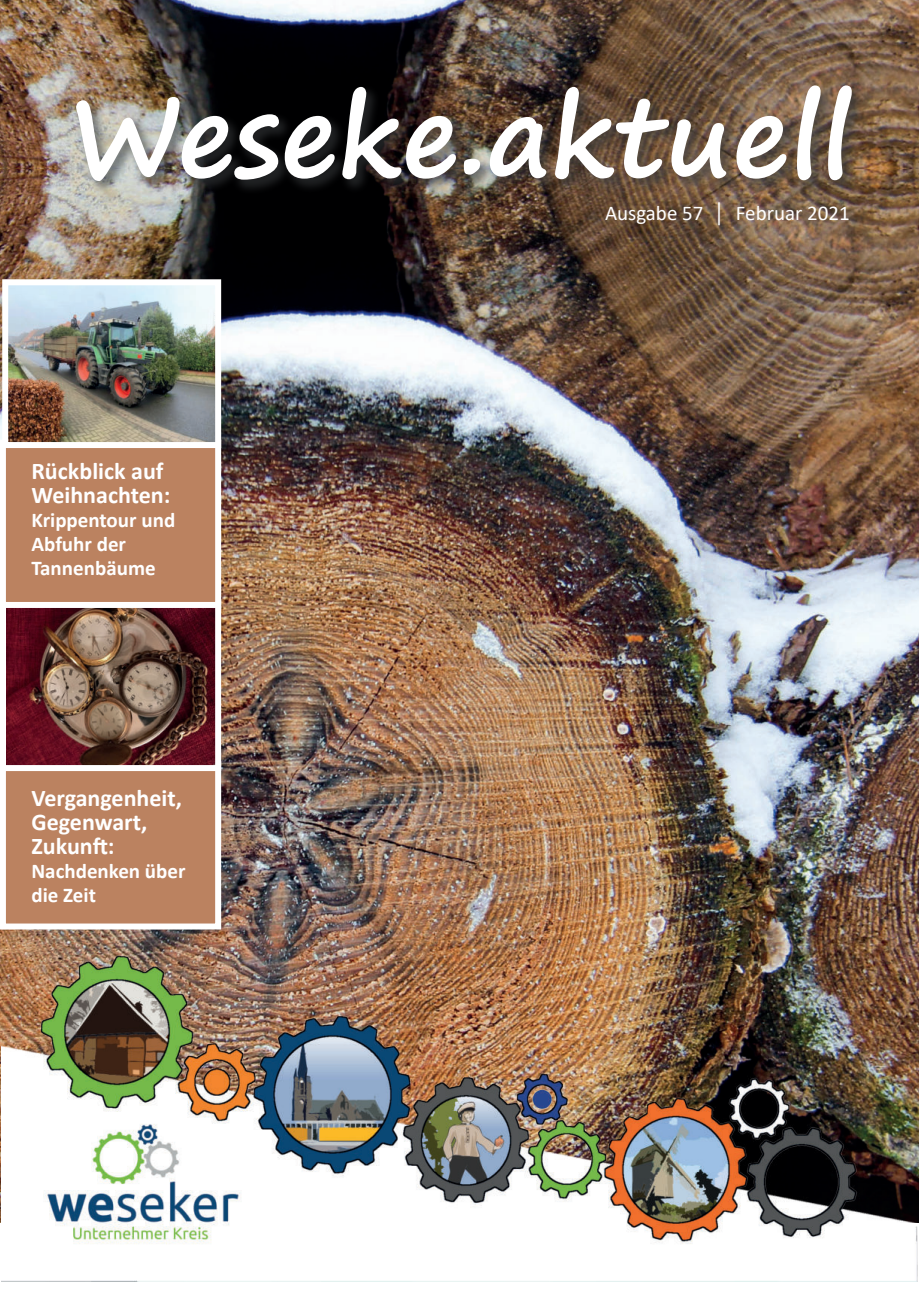
<style>
.page{position:relative;width:919px;height:1289px;background:#fff}
.page>*{position:absolute;margin:0;border:0;box-sizing:border-box;transform-origin:0 0}
.t1{font:700 109.5px "Segoe Print";color:#fff}
.t2{font:700 24px/24px "Calibri";color:#fff}
.t3{font:700 21px/24px "Calibri";color:#fff}
.t4{font:21px "Calibri";color:#fff}
.s1{font-weight:700;font-size:24px}
</style>
<div class="page">
<img style="left:0;top:0;width:918px;height:1222px">
<img style="left:2px;top:943px;width:915px;height:338px">
<div style="left:73px;top:83px;width:794px;height:113px;background:#383b3d;opacity:.58"></div>
<div style="left:3px;top:764px;width:215px;height:162px;background:#bb8260"></div>
<div style="left:0;top:761px;width:221px;height:168px;border:6px solid #fff"></div>
<img style="left:7px;top:608px;width:207px;height:156px">
<div style="left:0;top:599px;width:221px;height:172px;border:6px solid #fff"></div>
<div style="left:3px;top:442px;width:215px;height:163px;background:#bb8260"></div>
<div style="left:0;top:439px;width:221px;height:169px;border:6px solid #fff"></div>
<img style="left:9px;top:286px;width:205px;height:155px">
<div style="left:2px;top:279px;width:219px;height:169px;border:6px solid #fff"></div>
<h1 class="t1" style="left:69px;top:74px;width:783px">Weseke.aktuell</h1>
<p class="t4" style="left:605px;top:206px;width:246px">Ausgabe 57 <span class="s1">│</span> Februar 2021</p>
<p class="t2" style="left:31px;top:458px;width:140px">Rückblick auf<br>Weihnachten:</p>
<p class="t3" style="left:31px;top:507px;width:145px">Krippentour und<br>Abfuhr der<br>Tannenbäume</p>
<p class="t2" style="left:31px;top:786px;width:152px">Vergangenheit,<br>Gegenwart,<br>Zukunft:</p>
<p class="t3" style="left:31px;top:859px;width:156px">Nachdenken über die Zeit</p>
</div>
